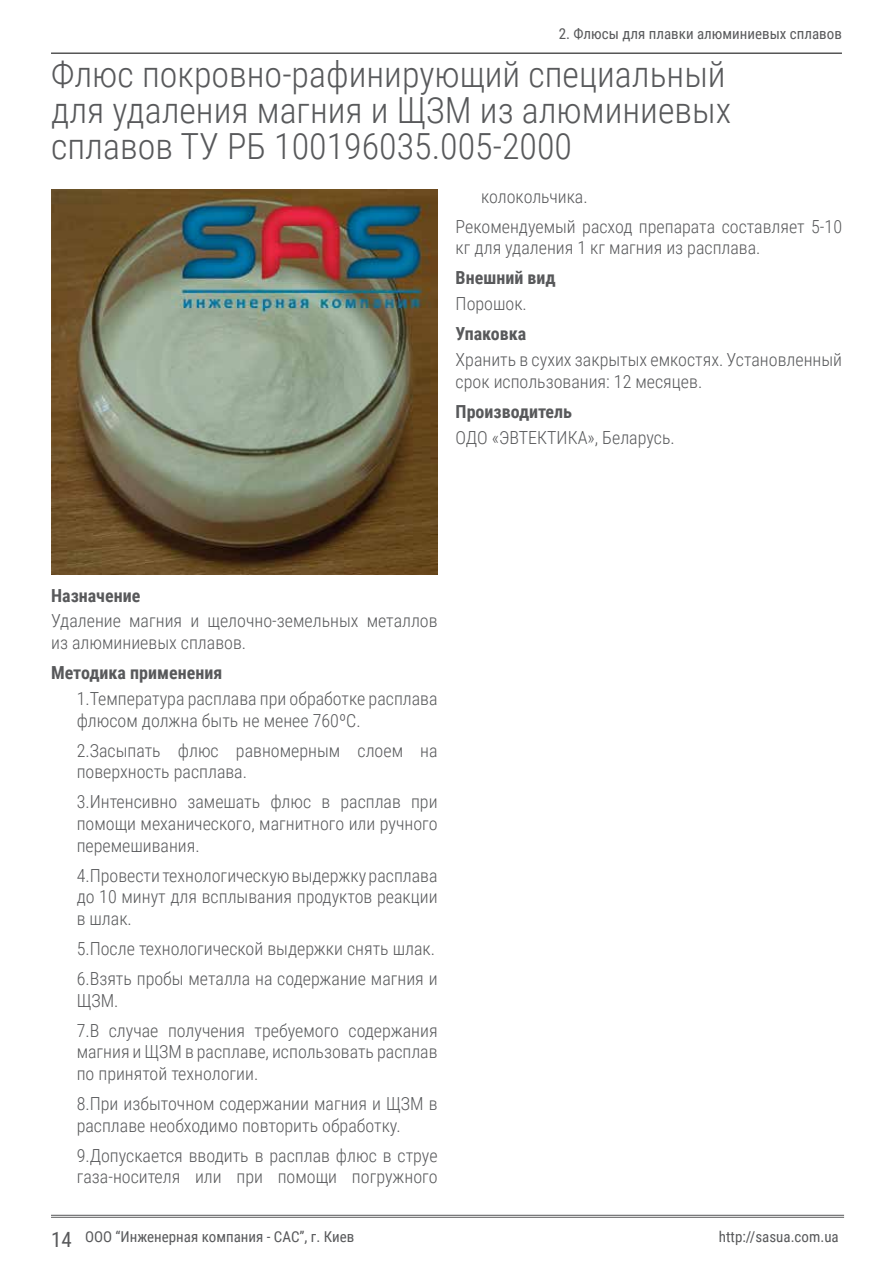
<style>
.page{position:relative;width:893px;height:1263px;background:#fff}
.page>*{position:absolute;margin:0;border:0;box-sizing:border-box;transform-origin:0 0}
.t1{font:300 36px/36px "Roboto Condensed";color:#58595b}
.t2{font:300 18px/21.6px "Roboto Condensed";color:#58595b}
.t3{font:700 18px "Roboto Condensed";color:#58595b}
.t4{font:15px "Roboto Condensed";color:#58595b}
.s1{font-size:21px}
</style>
<div class="page">
<hr style="left:51px;top:1215px;width:793px;height:1px;background:#58595b">
<hr style="left:51px;top:1217px;width:793px;height:1px;background:#58595b">
<hr style="left:51px;top:53px;width:791px;height:1px;background:#000">
<img style="left:51px;top:189px;width:387px;height:385px">
<p class="t4" style="left:559px;top:23px;width:285px">2. Флюсы для плавки алюминиевых сплавов</p>
<h1 class="t1" style="left:51px;top:54px;width:682px">Флюс покровно-рафинирующий специальный для удаления магния и ЩЗМ из алюминиевых сплавов ТУ РБ 100196035.005-2000</h1>
<p class="t2" style="left:456px;top:180px;width:388px;line-height:30.2px;text-indent:26px">колокольчика.<br>Рекомендуемый расход препарата составляет 5-10</p>
<p class="t2" style="left:456px;top:236px;width:306px">кг для удаления 1 кг магния из расплава.</p>
<p class="t3" style="left:456px;top:265px;width:101px">Внешний вид</p>
<p class="t2" style="left:456px;top:292px;width:73px">Порошок.</p>
<p class="t3" style="left:456px;top:321px;width:72px">Упаковка</p>
<p class="t2" style="left:456px;top:348px;width:388px">Хранить в сухих закрытых емкостях. Установленный срок использования: 12 месяцев.</p>
<p class="t3" style="left:456px;top:399px;width:118px">Производитель</p>
<p class="t2" style="left:456px;top:426px;width:221px">ОДО «ЭВТЕКТИКА», Беларусь.</p>
<p class="t3" style="left:51px;top:583px;width:91px">Назначение</p>
<p class="t2" style="left:51px;top:610px;width:388px">Удаление магния и щелочно-земельных металлов из алюминиевых сплавов.</p>
<p class="t3" style="left:51px;top:660px;width:173px">Методика применения</p>
<p class="t2" style="left:77px;top:687px;width:362px">1.Температура расплава при обработке расплава флюсом должна быть не менее 760ºС.</p>
<p class="t2" style="left:77px;top:739px;width:362px">2.Засыпать флюс равномерным слоем на поверхность расплава.</p>
<p class="t2" style="left:77px;top:790px;width:362px;text-align:justify">3.Интенсивно замешать флюс в расплав при помощи механического, магнитного или ручного перемешивания.</p>
<p class="t2" style="left:77px;top:864px;width:362px;text-align:justify">4.Провести технологическую выдержку расплава до 10 минут для всплывания продуктов реакции в шлак.</p>
<p class="t2" style="left:77px;top:933px;width:362px;line-height:30.2px">5.После технологической выдержки снять шлак.<br>6.Взять пробы металла на содержание магния и</p>
<p class="t2" style="left:77px;top:984px;width:362px;line-height:30.2px">ЩЗМ.<br>7.В случае получения требуемого содержания</p>
<p class="t2" style="left:77px;top:1040px;width:362px">магния и ЩЗМ в расплаве, использовать расплав по принятой технологии.</p>
<p class="t2" style="left:77px;top:1092px;width:362px">8.При избыточном содержании магния и ЩЗМ в расплаве необходимо повторить обработку.</p>
<p class="t2" style="left:77px;top:1144px;width:362px">9.Допускается вводить в расплав флюс в струе газа-носителя или при помощи погружного</p>
<p class="t4" style="left:51px;top:1226px;width:305px"><span class="s1">14</span> ООО “Инженерная компания - САС”, г. Киев</p>
<p class="t4" style="left:719px;top:1226px;width:121px">http://sasua.com.ua</p>
</div>
